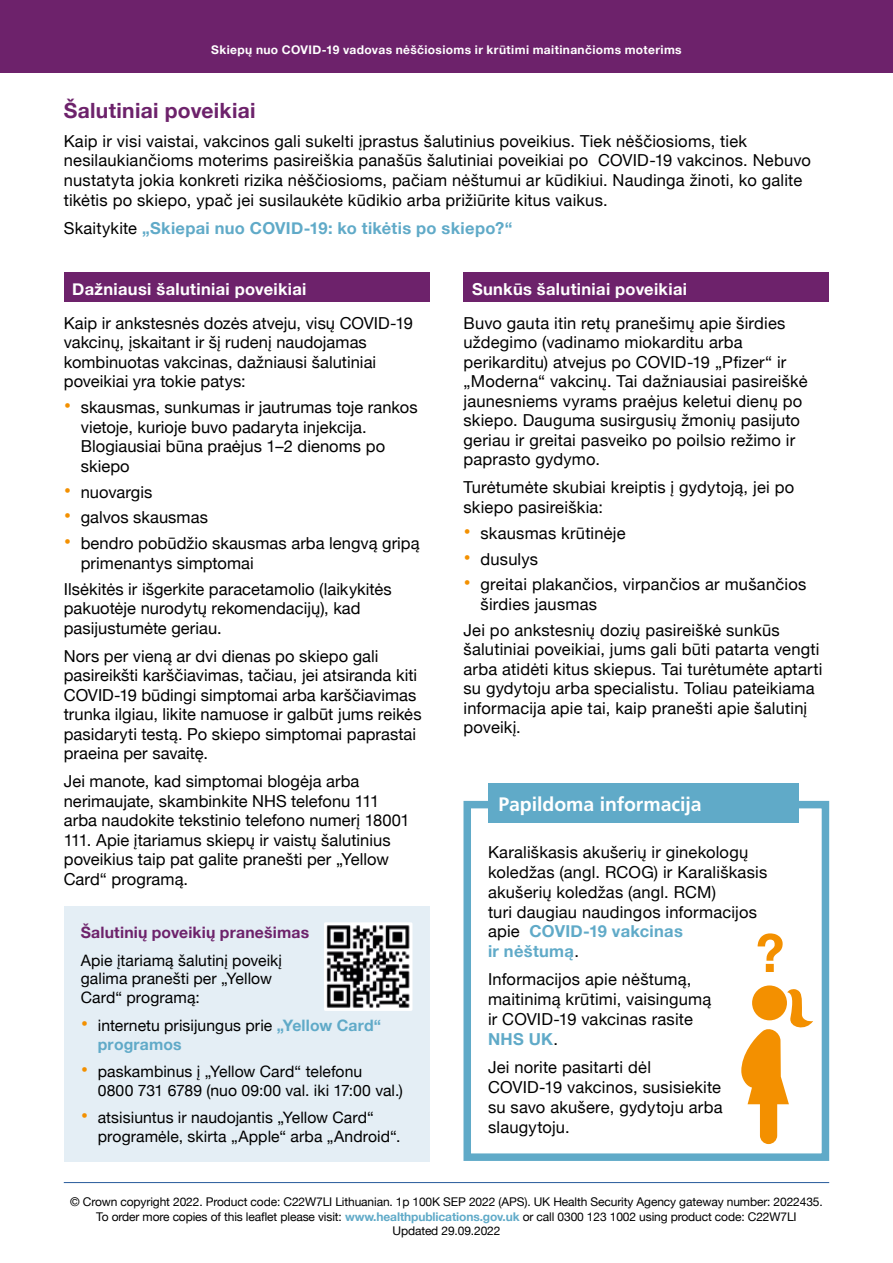
<style>
.page{position:relative;width:893px;height:1263px;background:#fff}
.page>*{position:absolute;margin:0;border:0;box-sizing:border-box;transform-origin:0 0}
.Subdeader{font:700 21px "Helvetica Neue";letter-spacing:.015em;color:#6d226b}
.t1{font:700 19.5px "Frutiger LT Pro";letter-spacing:-.005em;color:#fff}
.Body{font:16.5px/19.5px "Helvetica Neue";letter-spacing:.01em;color:#000}
.Body-2{font:700 16.5px "Helvetica Neue";letter-spacing:.02em;color:#fff}
.Body-3{font:700 16.5px "Helvetica Neue";letter-spacing:.02em;color:#60aac8}
.Body-4{font:15.75px/18.9px "Helvetica Neue";letter-spacing:.005em;color:#000}
.Body-5{font:700 15.75px "Helvetica Neue";letter-spacing:.01em;color:#6d226b}
.t2{font:12px/14.4px "Helvetica Neue";letter-spacing:-.01em;color:#000;text-align:center}
.Body-6{font:700 12px "Helvetica Neue";letter-spacing:.03em;color:#fff}
.s1{font-weight:400;color:#000}
.s2{font-size:21px;color:#f39000}
.s3{font-weight:700;color:#60aac8}
</style>
<div class="page">
<div style="left:0;top:0;width:893px;height:72px;background:#6d226b"></div>
<div style="left:64px;top:272px;width:365px;height:30px;background:#6d226b"></div>
<div style="left:463px;top:272px;width:366px;height:30px;background:#6d226b"></div>
<div style="left:463px;top:801px;width:366px;height:360px;border:8px solid #60aac8"></div>
<div style="left:488px;top:783px;width:310px;height:40px;background:#60aac8"></div>
<div style="left:64px;top:906px;width:365px;height:255px;background:#e4eef5"></div>
<hr style="left:64px;top:1182px;width:765px;height:1px;background:#275b9b">
<svg style="left:758px;top:933px;width:25px;height:39px"></svg>
<svg style="left:741px;top:985px;width:72px;height:159px"></svg>
<img style="left:328px;top:926px;width:80px;height:81px">
<div style="left:324px;top:922px;width:88px;height:89px;border:3px solid #fff"></div>
<p class="Body-6" style="left:211px;top:41px;width:472px">Skiepų nuo COVID-19 vadovas nėščiosioms ir krūtimi maitinančioms moterims</p>
<p class="Subdeader" style="left:64px;top:94px;width:193px">Šalutiniai poveikiai</p>
<p class="Body" style="left:64px;top:132px;width:749px">Kaip ir visi vaistai, vakcinos gali sukelti įprastus šalutinius poveikius. Tiek nėščiosioms, tiek nesilaukiančioms moterims pasireiškia panašūs šalutiniai poveikiai po COVID-19 vakcinos. Nebuvo nustatyta jokia konkreti rizika nėščiosioms, pačiam nėštumui ar kūdikiui. Naudinga žinoti, ko galite tikėtis po skiepo, ypač jei susilaukėte kūdikio arba prižiūrite kitus vaikus.</p>
<p class="Body-3" style="left:64px;top:215px;width:450px"><span class="s1">Skaitykite</span> „Skiepai nuo COVID-19: ko tikėtis po skiepo?“</p>
<p class="Body-2" style="left:72px;top:276px;width:236px">Dažniausi šalutiniai poveikiai</p>
<p class="Body-2" style="left:472px;top:276px;width:217px">Sunkūs šalutiniai poveikiai</p>
<p class="Body" style="left:64px;top:314px;width:351px">Kaip ir ankstesnės dozės atveju, visų COVID-19 vakcinų, įskaitant ir šį rudenį naudojamas kombinuotas vakcinas, dažniausi šalutiniai poveikiai yra tokie patys:</p>
<p class="Body" style="left:81px;top:398px;width:338px;text-indent:-17px"><span class="s2">•</span> skausmas, sunkumas ir jautrumas toje rankos vietoje, kurioje buvo padaryta injekcija.<br>Blogiausiai būna praėjus 1–2 dienoms po skiepo</p>
<p class="Body" style="left:64px;top:483px;width:90px"><span class="s2">•</span> nuovargis</p>
<p class="Body" style="left:64px;top:509px;width:146px"><span class="s2">•</span> galvos skausmas</p>
<p class="Body" style="left:81px;top:535px;width:340px;text-indent:-17px"><span class="s2">•</span> bendro pobūdžio skausmas arba lengvą gripą primenantys simptomai</p>
<p class="Body" style="left:64px;top:580px;width:330px">Ilsėkitės ir išgerkite paracetamolio (laikykitės pakuotėje nurodytų rekomendacijų), kad pasijustumėte geriau.</p>
<p class="Body" style="left:64px;top:647px;width:359px">Nors per vieną ar dvi dienas po skiepo gali pasireikšti karščiavimas, tačiau, jei atsiranda kiti COVID-19 būdingi simptomai arba karščiavimas trunka ilgiau, likite namuose ir galbūt jums reikės pasidaryti testą. Po skiepo simptomai paprastai praeina per savaitę.</p>
<p class="Body" style="left:64px;top:772px;width:347px">Jei manote, kad simptomai blogėja arba nerimaujate, skambinkite NHS telefonu 111 arba naudokite tekstinio telefono numerį 18001<br>111. Apie įtariamus skiepų ir vaistų šalutinius poveikius taip pat galite pranešti per „Yellow Card“ programą.</p>
<p class="Body-5" style="left:81px;top:920px;width:230px">Šalutinių poveikių pranešimas</p>
<p class="Body-4" style="left:81px;top:951px;width:203px">Apie įtariamą šalutinį poveikį galima pranešti per „Yellow<br>Card“ programą:</p>
<p class="Body-4" style="left:98px;top:1016px;width:285px;text-indent:-17px"><span class="s2">•</span> internetu prisijungus prie <span class="s3">„Yellow Card“ programos</span></p>
<p class="Body-4" style="left:98px;top:1063px;width:307px;text-indent:-17px"><span class="s2">•</span> paskambinus į „Yellow Card“ telefonu<br>0800 731 6789 (nuo 09:00 val. iki 17:00 val.)</p>
<p class="Body-4" style="left:98px;top:1109px;width:304px;text-indent:-17px"><span class="s2">•</span> atsisiuntus ir naudojantis „Yellow Card“ programėle, skirta „Apple“ arba „Android“.</p>
<p class="Body" style="left:463px;top:314px;width:346px">Buvo gauta itin retų pranešimų apie širdies uždegimo (vadinamo miokarditu arba perikarditu) atvejus po COVID-19 „Pfizer“ ir „Moderna“ vakcinų. Tai dažniausiai pasireiškė jaunesniems vyrams praėjus keletui dienų po skiepo. Dauguma susirgusių žmonių pasijuto geriau ir greitai pasveiko po poilsio režimo ir paprasto gydymo.</p>
<p class="Body" style="left:463px;top:479px;width:332px">Turėtumėte skubiai kreiptis į gydytoją, jei po skiepo pasireiškia:</p>
<p class="Body" style="left:463px;top:524px;width:164px"><span class="s2">•</span> skausmas krūtinėje</p>
<p class="Body" style="left:463px;top:550px;width:76px"><span class="s2">•</span> dusulys</p>
<p class="Body" style="left:480px;top:576px;width:327px;text-indent:-17px"><span class="s2">•</span> greitai plakančios, virpančios ar mušančios širdies jausmas</p>
<p class="Body" style="left:463px;top:621px;width:360px">Jei po ankstesnių dozių pasireiškė sunkūs šalutiniai poveikiai, jums gali būti patarta vengti arba atidėti kitus skiepus. Tai turėtumėte aptarti su gydytoju arba specialistu. Toliau pateikiama informacija apie tai, kaip pranešti apie šalutinį poveikį.</p>
<p class="t1" style="left:499px;top:792px;width:204px">Papildoma informacija</p>
<p class="Body" style="left:488px;top:843px;width:281px">Karališkasis akušerių ir ginekologų koledžas (angl. RCOG) ir Karališkasis akušerių koledžas (angl. RCM)<br>turi daugiau naudingos informacijos apie <span class="s3">COVID-19 vakcinas<br>ir nėštumą</span>.</p>
<p class="Body" style="left:488px;top:970px;width:225px">Informacijos apie nėštumą, maitinimą krūtimi, vaisingumą ir COVID-19 vakcinas rasite<br><span class="s3">NHS UK</span>.</p>
<p class="Body" style="left:488px;top:1058px;width:236px">Jei norite pasitarti dėl<br>COVID-19 vakcinos, susisiekite su savo akušere, gydytoju arba slaugytoju.</p>
<p class="t2" style="left:70px;top:1195px;width:754px">© Crown copyright 2022. Product code: C22W7LI Lithuanian. 1p 100K SEP 2022 (APS). UK Health Security Agency gateway number: 2022435.<br>To order more copies of this leaflet please visit: <span class="s3">www.healthpublications.gov.uk</span> or call 0300 123 1002 using product code: C22W7LI</p>
<p class="t2" style="left:392px;top:1224px;width:110px">Updated 29.09.2022</p>
</div>
